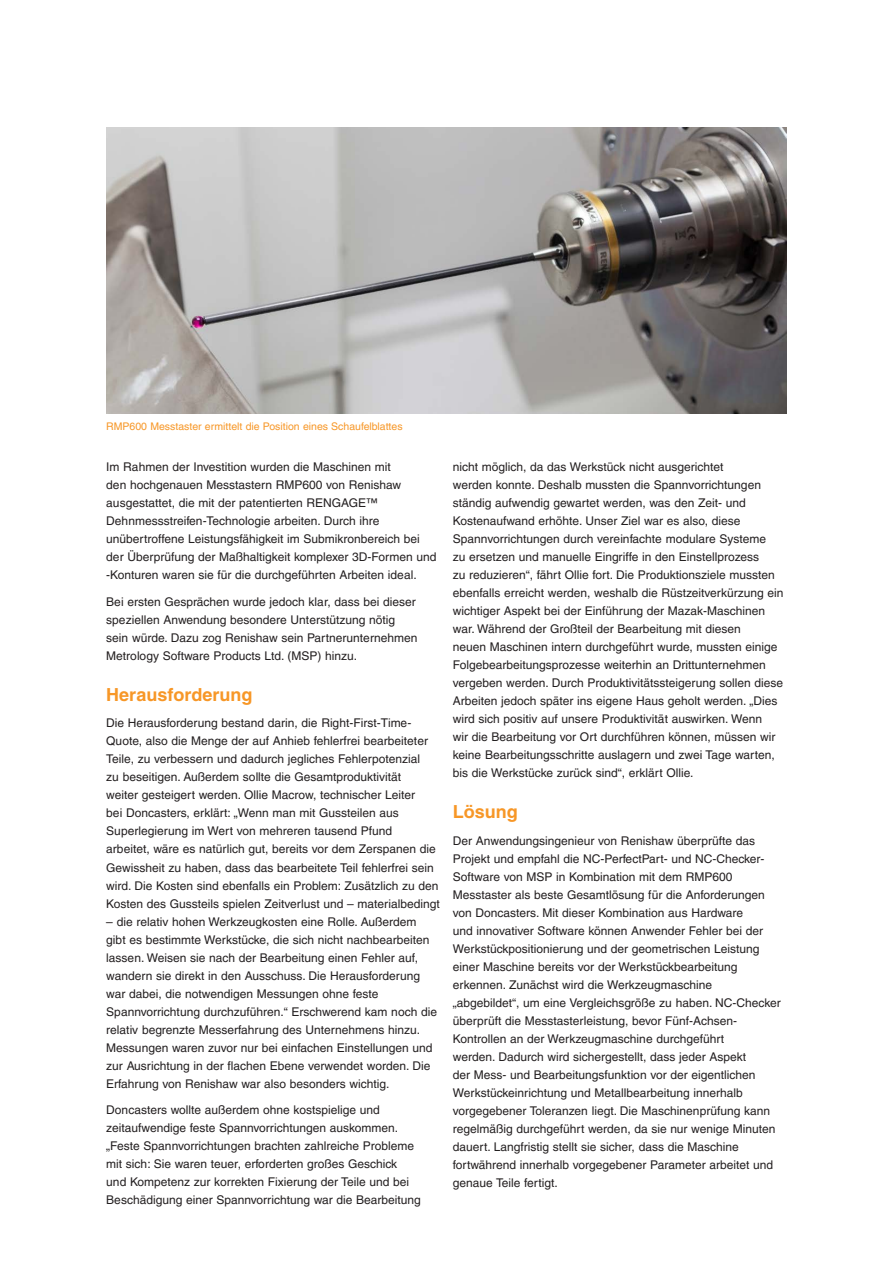
<style>
.page{position:relative;width:893px;height:1263px;background:#fff}
.page>*{position:absolute;margin:0;border:0;box-sizing:border-box;transform-origin:0 0}
.Main_body_heading_te{font:700 18px "Helvetica";color:#f79727}
.Main_body_text_8pt{font:12px/18px "Helvetica LT Pro";color:#231f20}
.Caption_text_7pt{font:10.5px "Helvetica LT Pro";color:#f79727}
</style>
<div class="page">
<img style="left:106px;top:128px;width:681px;height:286px">
<p class="Caption_text_7pt" style="left:106px;top:420px;width:298px">RMP600 Messtaster ermittelt die Position eines Schaufelblattes</p>
<p class="Main_body_text_8pt" style="left:106px;top:458px;width:332px">Im Rahmen der Investition wurden die Maschinen mit<br>den hochgenauen Messtastern RMP600 von Renishaw ausgestattet, die mit der patentierten RENGAGE™ Dehnmessstreifen-Technologie arbeiten. Durch ihre unübertroffene Leistungsfähigkeit im Submikronbereich bei der Überprüfung der Maßhaltigkeit komplexer 3D-Formen und -Konturen waren sie für die durchgeführten Arbeiten ideal.</p>
<p class="Main_body_text_8pt" style="left:106px;top:593px;width:313px">Bei ersten Gesprächen wurde jedoch klar, dass bei dieser speziellen Anwendung besondere Unterstützung nötig sein würde. Dazu zog Renishaw sein Partnerunternehmen Metrology Software Products Ltd. (MSP) hinzu.</p>
<p class="Main_body_heading_te" style="left:106px;top:684px;width:148px">Herausforderung</p>
<p class="Main_body_text_8pt" style="left:106px;top:714px;width:335px">Die Herausforderung bestand darin, die Right-First-Time-Quote, also die Menge der auf Anhieb fehlerfrei bearbeiteter Teile, zu verbessern und dadurch jegliches Fehlerpotenzial<br>zu beseitigen. Außerdem sollte die Gesamtproduktivität<br>weiter gesteigert werden. Ollie Macrow, technischer Leiter<br>bei Doncasters, erklärt: „Wenn man mit Gussteilen aus Superlegierung im Wert von mehreren tausend Pfund<br>arbeitet, wäre es natürlich gut, bereits vor dem Zerspanen die Gewissheit zu haben, dass das bearbeitete Teil fehlerfrei sein wird. Die Kosten sind ebenfalls ein Problem: Zusätzlich zu den Kosten des Gussteils spielen Zeitverlust und – materialbedingt</p>
<p class="Main_body_text_8pt" style="left:106px;top:912px;width:332px">– die relativ hohen Werkzeugkosten eine Rolle. Außerdem gibt es bestimmte Werkstücke, die sich nicht nachbearbeiten lassen. Weisen sie nach der Bearbeitung einen Fehler auf, wandern sie direkt in den Ausschuss. Die Herausforderung war dabei, die notwendigen Messungen ohne feste Spannvorrichtung durchzuführen.“ Erschwerend kam noch die relativ begrenzte Messerfahrung des Unternehmens hinzu.<br>Messungen waren zuvor nur bei einfachen Einstellungen und zur Ausrichtung in der flachen Ebene verwendet worden. Die Erfahrung von Renishaw war also besonders wichtig.</p>
<p class="Main_body_text_8pt" style="left:106px;top:1101px;width:316px">Doncasters wollte außerdem ohne kostspielige und zeitaufwendige feste Spannvorrichtungen auskommen. „Feste Spannvorrichtungen brachten zahlreiche Probleme mit sich: Sie waren teuer, erforderten großes Geschick<br>und Kompetenz zur korrekten Fixierung der Teile und bei Beschädigung einer Spannvorrichtung war die Bearbeitung</p>
<p class="Main_body_text_8pt" style="left:453px;top:458px;width:332px">nicht möglich, da das Werkstück nicht ausgerichtet<br>werden konnte. Deshalb mussten die Spannvorrichtungen ständig aufwendig gewartet werden, was den Zeit- und Kostenaufwand erhöhte. Unser Ziel war es also, diese Spannvorrichtungen durch vereinfachte modulare Systeme<br>zu ersetzen und manuelle Eingriffe in den Einstellprozess<br>zu reduzieren“, fährt Ollie fort. Die Produktionsziele mussten ebenfalls erreicht werden, weshalb die Rüstzeitverkürzung ein wichtiger Aspekt bei der Einführung der Mazak-Maschinen war. Während der Großteil der Bearbeitung mit diesen<br>neuen Maschinen intern durchgeführt wurde, mussten einige Folgebearbeitungsprozesse weiterhin an Drittunternehmen vergeben werden. Durch Produktivitätssteigerung sollen diese Arbeiten jedoch später ins eigene Haus geholt werden. „Dies wird sich positiv auf unsere Produktivität auswirken. Wenn<br>wir die Bearbeitung vor Ort durchführen können, müssen wir keine Bearbeitungsschritte auslagern und zwei Tage warten, bis die Werkstücke zurück sind“, erklärt Ollie.</p>
<p class="Main_body_heading_te" style="left:453px;top:801px;width:66px">Lösung</p>
<p class="Main_body_text_8pt" style="left:453px;top:832px;width:329px">Der Anwendungsingenieur von Renishaw überprüfte das Projekt und empfahl die NC-PerfectPart- und NC-Checker-Software von MSP in Kombination mit dem RMP600<br>Messtaster als beste Gesamtlösung für die Anforderungen von Doncasters. Mit dieser Kombination aus Hardware<br>und innovativer Software können Anwender Fehler bei der Werkstückpositionierung und der geometrischen Leistung einer Maschine bereits vor der Werkstückbearbeitung erkennen. Zunächst wird die Werkzeugmaschine „abgebildet“, um eine Vergleichsgröße zu haben. NC-Checker überprüft die Messtasterleistung, bevor Fünf-Achsen-Kontrollen an der Werkzeugmaschine durchgeführt<br>werden. Dadurch wird sichergestellt, dass jeder Aspekt<br>der Mess- und Bearbeitungsfunktion vor der eigentlichen Werkstückeinrichtung und Metallbearbeitung innerhalb vorgegebener Toleranzen liegt. Die Maschinenprüfung kann regelmäßig durchgeführt werden, da sie nur wenige Minuten dauert. Langfristig stellt sie sicher, dass die Maschine fortwährend innerhalb vorgegebener Parameter arbeitet und genaue Teile fertigt.</p>
</div>
